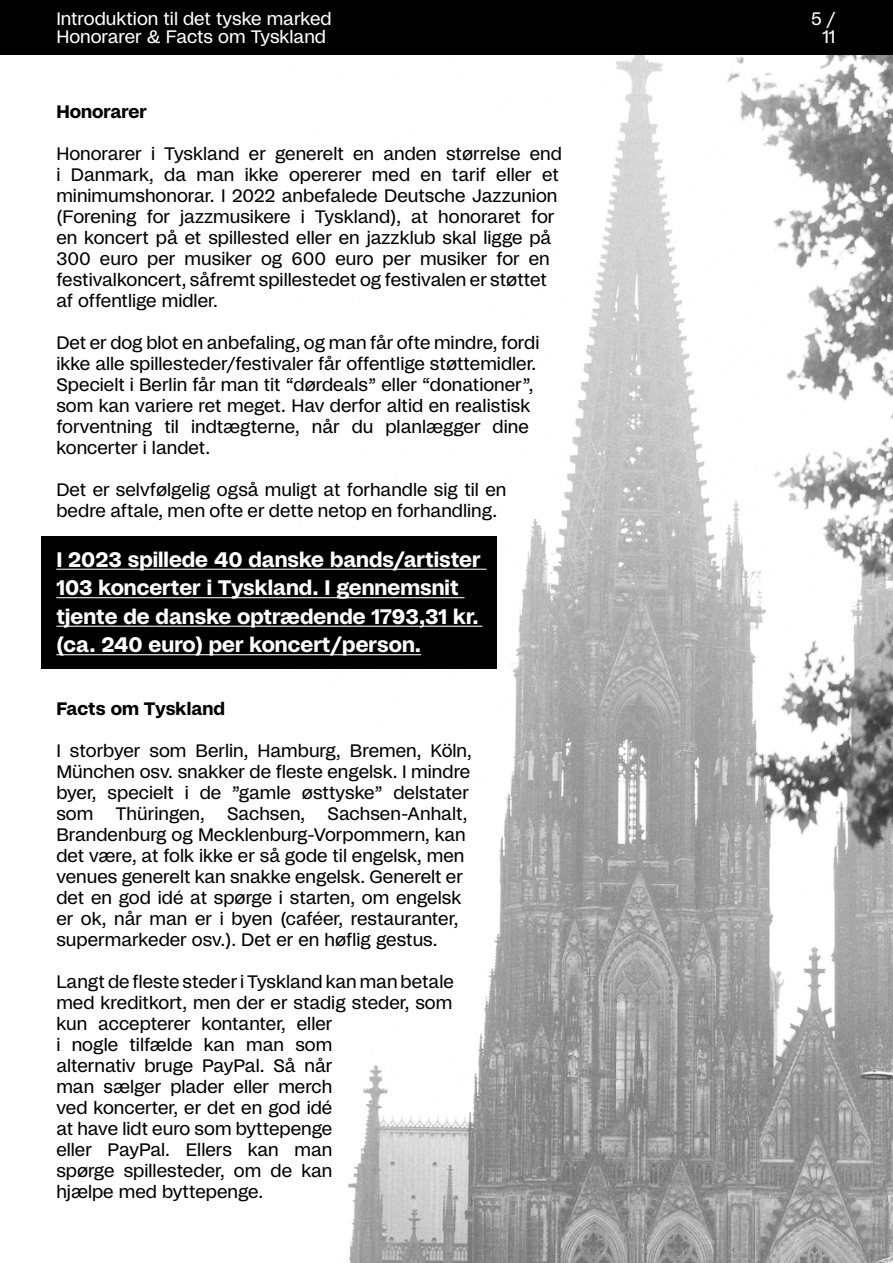
<style>
.page{position:relative;width:893px;height:1263px;background:#fff}
.page>*{position:absolute;margin:0;border:0;box-sizing:border-box;transform-origin:0 0}
.t1{font:700 21px/28.5px "Studio 6";color:#fff}
.t2{font:18px/21px "Studio 6";color:#000}
.t3{font:18px/18px "Studio 6";color:#fff}
.t4{font:700 18px "Studio 6";color:#000}
</style>
<div class="page">
<img style="left:287px;top:54px;width:606px;height:1209px">
<div style="left:41px;top:536px;width:456px;height:133px;background:#000"></div>
<hr style="left:56px;top:569px;width:431px;height:1px;background:#fff">
<hr style="left:56px;top:597px;width:408px;height:1px;background:#fff">
<hr style="left:56px;top:626px;width:426px;height:1px;background:#fff">
<hr style="left:56px;top:654px;width:365px;height:1px;background:#fff">
<div style="left:0;top:0;width:893px;height:54px;background:#000"></div>
<p class="t3" style="left:56px;top:10px;width:277px">Introduktion til det tyske marked<br>Honorarer &amp; Facts om Tyskland</p>
<p class="t3" style="left:811px;top:10px;width:26px;text-align:right">5 /<br>11</p>
<p class="t4" style="left:56px;top:100px;width:92px">Honorarer</p>
<p class="t2" style="left:56px;top:143px;width:507px">Honorarer i Tyskland er generelt en anden størrelse end i Danmark, da man ikke opererer med en tarif eller et minimumshonorar. I 2022 anbefalede Deutsche Jazzunion (Forening for jazzmusikere i Tyskland), at honoraret for en koncert på et spillested eller en jazzklub skal ligge på 300 euro per musiker og 600 euro per musiker for en festivalkoncert, såfremt spillestedet og festivalen er støttet af offentlige midler.</p>
<p class="t2" style="left:56px;top:332px;width:485px">Det er dog blot en anbefaling, og man får ofte mindre, fordi ikke alle spillesteder/festivaler får offentlige støttemidler.<br>Specielt i Berlin får man tit “dørdeals” eller “donationer”, som kan variere ret meget. Hav derfor altid en realistisk forventning til indtægterne, når du planlægger dine koncerter i landet.</p>
<p class="t2" style="left:56px;top:479px;width:452px">Det er selvfølgelig også muligt at forhandle sig til en bedre aftale, men ofte er dette netop en forhandling.</p>
<p class="t1" style="left:56px;top:544px;width:426px">I 2023 spillede 40 danske bands/artister 103 koncerter i Tyskland. I gennemsnit tjente de danske optrædende 1793,31 kr. (ca. 240 euro) per koncert/person.</p>
<p class="t4" style="left:56px;top:697px;width:170px">Facts om Tyskland</p>
<p class="t2" style="left:56px;top:740px;width:417px">I storbyer som Berlin, Hamburg, Bremen, Köln, München osv. snakker de fleste engelsk. I mindre byer, specielt i de ”gamle østtyske” delstater som Thüringen, Sachsen, Sachsen-Anhalt, Brandenburg og Mecklenburg-Vorpommern, kan det være, at folk ikke er så gode til engelsk, men venues generelt kan snakke engelsk. Generelt er det en god idé at spørge i starten, om engelsk er ok, når man er i byen (caféer, restauranter, supermarkeder osv.). Det er en høflig gestus.</p>
<p class="t2" style="left:56px;top:971px;width:399px">Langt de fleste steder i Tyskland kan man betale med kreditkort, men der er stadig steder, som kun accepterer kontanter, eller<br>i nogle tilfælde kan man som<br>alternativ bruge PayPal. Så når<br>man sælger plader eller merch<br>ved koncerter, er det en god idé<br>at have lidt euro som byttepenge<br>eller PayPal. Ellers kan man<br>spørge spillesteder, om de kan<br>hjælpe med byttepenge.</p>
</div>
